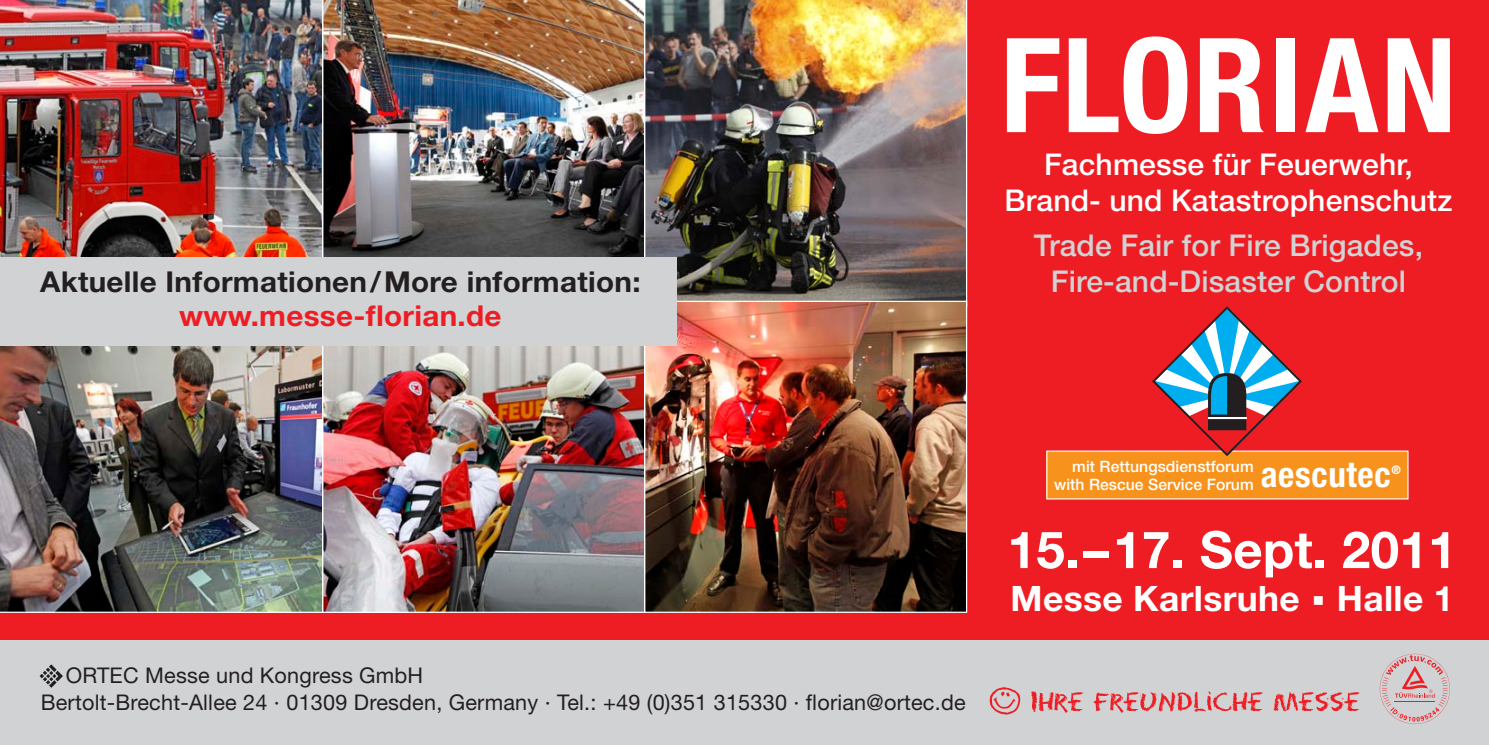
<style>
.page{position:relative;width:1489px;height:745px;background:#fff}
.page>*{position:absolute;margin:0;border:0;box-sizing:border-box;transform-origin:0 0}
.t1{font:700 condensed 131.25px "Helvetica Neue LT";letter-spacing:.015em;color:#fff}
.t2{font:700 51.25px "Helvetica Neue LT";letter-spacing:.005em;color:#fff}
.t3{font:700 35px "Helvetica Neue LT";letter-spacing:.01em;color:#fff}
.t4{font:700 condensed 35px "Helvetica Neue LT";letter-spacing:.02em;color:#fff}
.t5{font:500 30px/36px "Helvetica Neue LT";letter-spacing:.005em;color:#fff;text-align:center}
.t6{font:500 30px/36px "Helvetica Neue LT";letter-spacing:.005em;color:#d1d2d4;text-align:center}
.t7{font:700 28.75px "Helvetica Neue LT";letter-spacing:.01em;color:#231f20}
.t8{font:700 28.75px "Helvetica Neue LT";letter-spacing:.01em;color:#ee1d23}
.t9{font:21.5px/27.5px "Helvetica Neue LT";letter-spacing:.01em;color:#231f20}
.t10{font:500 15.75px/18px "Helvetica Neue LT";letter-spacing:.005em;color:#fff;text-align:right}
.t11{font:700 condensed 11.75px "Helvetica Neue LT";color:#fff}
</style>
<div class="page">
<div style="left:0;top:0;width:1488px;height:744px;background:#ee1d23"></div>
<div style="left:1046px;top:451px;width:361px;height:47px;background:#f7931d"></div>
<div style="left:0;top:640px;width:1488px;height:104px;background:#d1d2d4"></div>
<svg style="left:1379px;top:653px;width:70px;height:70px"></svg>
<svg style="left:989px;top:687px;width:31px;height:27px"></svg>
<svg style="left:1031px;top:691px;width:52px;height:21px"></svg>
<svg style="left:1093px;top:691px;width:170px;height:21px"></svg>
<svg style="left:1273px;top:692px;width:86px;height:18px"></svg>
<svg style="left:40px;top:664px;width:23px;height:23px"></svg>
<svg style="left:1151px;top:306px;width:150px;height:150px"></svg>
<hr style="left:1207px;top:417px;width:39px;height:2px;background:#fff">
<img style="left:645px;top:0;width:322px;height:300px">
<img style="left:323px;top:0;width:322px;height:256px">
<img style="left:0;top:0;width:323px;height:256px">
<img style="left:646px;top:302px;width:319px;height:308px">
<div style="left:644px;top:300px;width:323px;height:312px;border:1px solid #fff"></div>
<img style="left:324px;top:345px;width:319px;height:265px">
<img style="left:0;top:345px;width:323px;height:267px">
<div style="left:0;top:256px;width:676px;height:89px;background:#d1d2d4"></div>
<h3 class="t7" style="left:40px;top:264px;width:602px">Aktuelle Informationen/More information:</h3>
<h3 class="t8" style="left:179px;top:297px;width:324px">www.messe-florian.de</h3>
<h1 class="t1" style="left:1000px;top:6px;width:457px">FLORIAN</h1>
<h3 class="t5" style="left:1004px;top:146px;width:449px">Fachmesse für Feuerwehr,<br>Brand- und Katastrophenschutz</h3>
<h3 class="t6" style="left:1033px;top:227px;width:390px">Trade Fair for Fire Brigades,<br>Fire-and-Disaster Control</h3>
<p class="t9" style="left:41px;top:660px;width:926px;text-indent:25px">ORTEC Messe und Kongress GmbH<br>Bertolt-Brecht-Allee 24 · 01309 Dresden, Germany · Tel.: +49 (0)351 315330 · florian@ortec.de</p>
<p class="t10" style="left:1054px;top:456px;width:201px">mit Rettungsdienstforum with Rescue Service Forum</p>
<h3 class="t4" style="left:1260px;top:453px;width:132px">aescutec</h3>
<p class="t11" style="left:1391px;top:462px;width:11px">®</p>
<h2 class="t2" style="left:1007px;top:517px;width:450px">15.–17. Sept. 2011</h2>
<h3 class="t3" style="left:1010px;top:576px;width:444px">Messe Karlsruhe ■ Halle 1</h3>
</div>
